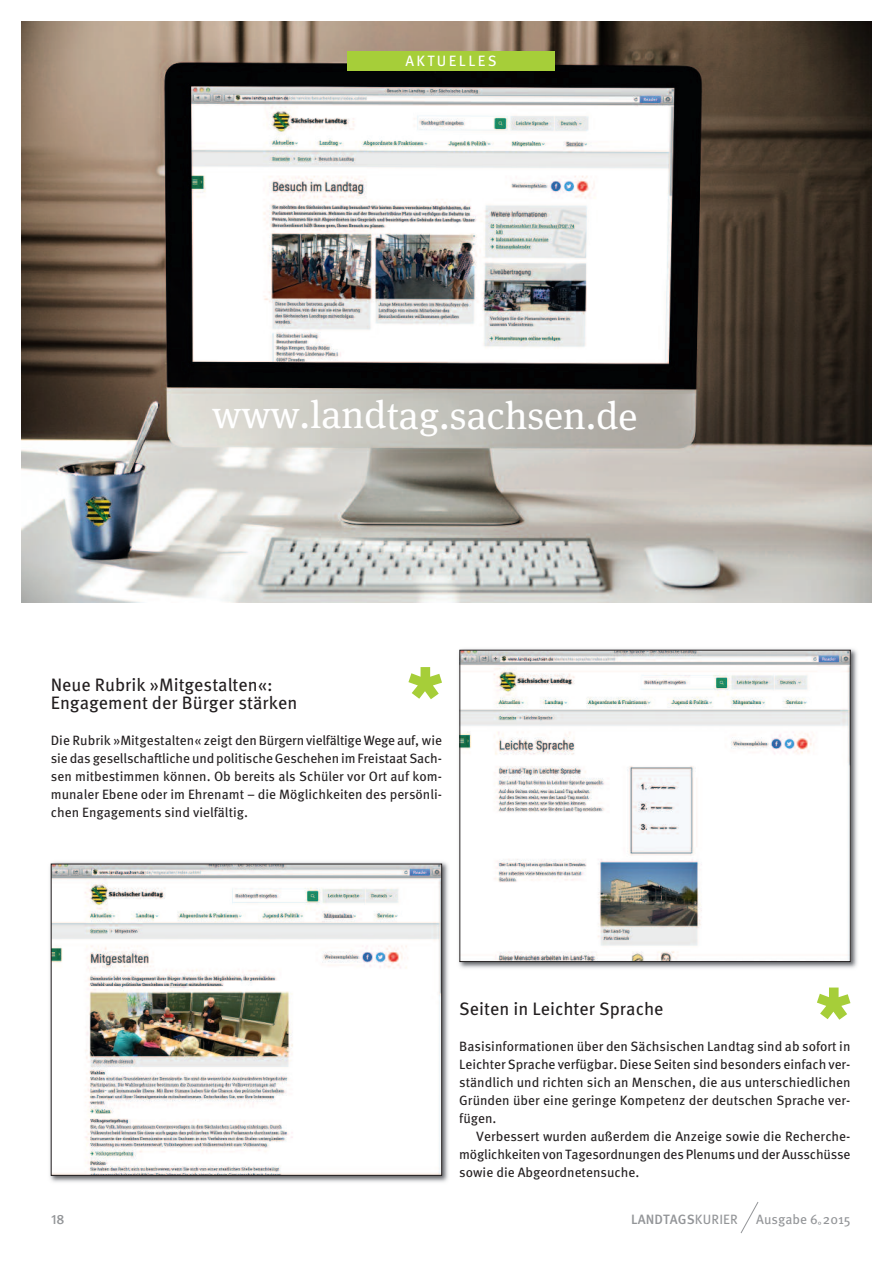
<style>
.page{position:relative;width:893px;height:1263px;background:#fff}
.page>*{position:absolute;margin:0;border:0;box-sizing:border-box;transform-origin:0 0}
.t1{font:39px "Meta Serif Pro";letter-spacing:-.005em;color:#fff}
.t2{font:18px/18px "Meta Pro";color:#231f20}
.t3{font:15px "Meta Pro";letter-spacing:.16em;color:#fff}
.t4{font:13.5px/18px "Meta Pro";color:#231f20;text-align:justify}
.t5{font:500 13.5px "Meta Pro";letter-spacing:.01em;color:#939598}
.t6{font:13.5px "Meta Pro";color:#939598}
.s1{font-weight:400}
</style>
<div class="page">
<img style="left:21px;top:21px;width:851px;height:582px">
<div style="left:347px;top:51px;width:207px;height:20px;background:#a6ce39"></div>
<svg style="left:740px;top:1202px;width:19px;height:31px"></svg>
<svg style="left:817px;top:987px;width:33px;height:33px"></svg>
<svg style="left:408px;top:667px;width:34px;height:32px"></svg>
<img style="left:50px;top:862px;width:398px;height:320px">
<img style="left:53px;top:866px;width:387px;height:308px">
<div style="left:51px;top:864px;width:391px;height:312px;border:1px solid #231f20"></div>
<img style="left:459px;top:649px;width:398px;height:319px">
<img style="left:461px;top:652px;width:388px;height:308px">
<div style="left:459px;top:650px;width:392px;height:312px;border:1px solid #231f20"></div>
<p class="t3" style="left:405px;top:55px;width:93px">AKTueLLeS</p>
<h1 class="t1" style="left:212px;top:400px;width:427px">www.landtag.sachsen.de</h1>
<h2 class="t2" style="left:51px;top:677px;width:248px">Neue Rubrik »mitgestalten«: engagement der Bürger stärken</h2>
<p class="t4" style="left:51px;top:732px;width:393px">Die Rubrik »mitgestalten« zeigt den Bürgern vielfältige Wege auf, wie sie das gesellschaftliche und politische Geschehen im Freistaat Sach&shy;sen mitbestimmen können. ob bereits als Schüler vor ort auf kom&shy;munaler ebene oder im ehrenamt – die möglichkeiten des persönli&shy;chen engagements sind vielfältig.</p>
<p class="t5" style="left:51px;top:1214px;width:15px">18</p>
<h2 class="t2" style="left:459px;top:1001px;width:206px">Seiten in Leichter Sprache</h2>
<p class="t4" style="left:459px;top:1038px;width:393px">Basisinformationen über den Sächsischen Landtag sind ab sofort in Leichter Sprache verfügbar. Diese Seiten sind besonders einfach ver&shy;ständlich und richten sich an menschen, die aus unterschiedlichen Gründen über eine geringe Kompetenz der deutschen Sprache ver&shy;fügen.</p>
<p class="t4" style="left:459px;top:1128px;width:393px;text-indent:17px">Verbessert wurden außerdem die Anzeige sowie die Recherche&shy;möglichkeiten von Tagesordnungen des Plenums und der Ausschüsse sowie die Abgeordnetensuche.</p>
<p class="t5" style="left:631px;top:1214px;width:108px">LANDTAGS<span class="s1">KuRIeR</span></p>
<p class="t6" style="left:756px;top:1214px;width:96px">Ausgabe 6<sub>°</sub>2015</p>
</div>
